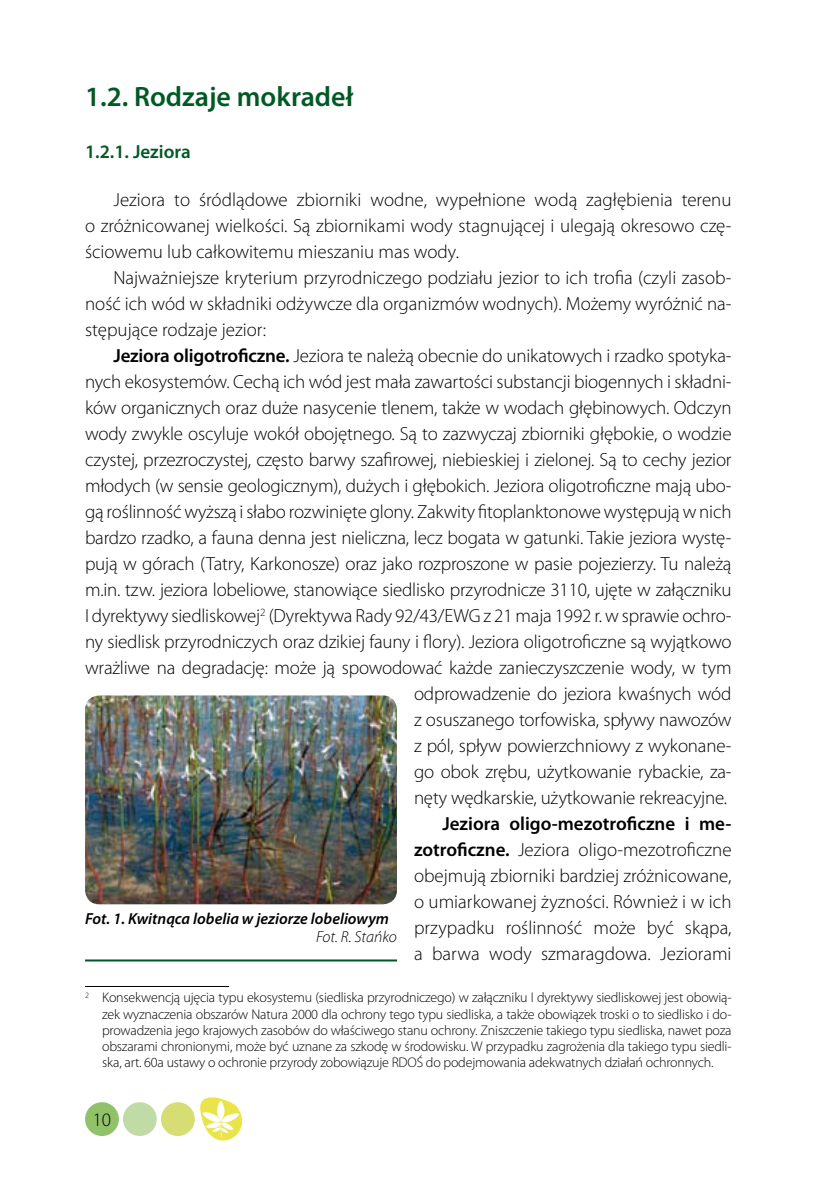
<style>
.page{position:relative;width:828px;height:1180px;background:#fff}
.page>*{position:absolute;margin:0;border:0;box-sizing:border-box;transform-origin:0 0}
.t1{font:600 28px "Myriad Pro";color:#005923}
.t2{font:300 19px/26px "Myriad Pro";letter-spacing:-.01em;color:#000;text-align:justify}
.t3{font:600 19px "Myriad Pro";color:#005923}
.t4{font:italic 600 16px "Myriad Pro";color:#000}
.t5{font:italic 300 16px "Myriad Pro";color:#000}
.t6{font:300 14px/16px "Myriad Pro";letter-spacing:-.015em;color:#000;text-align:justify}
.s1{font-weight:600}
</style>
<div class="page">
<div style="left:85px;top:1101px;width:34px;height:34px;background:#91c269;border-radius:50%"></div>
<div style="left:122px;top:1101px;width:35px;height:35px;background:#c1dba6;border-radius:50%"></div>
<div style="left:161px;top:1101px;width:34px;height:34px;background:#d6de73;border-radius:50%"></div>
<svg style="left:200px;top:1097px;width:43px;height:44px"></svg>
<hr style="left:85px;top:985px;width:144px;height:1px;background:#000">
<img style="left:85px;top:695px;width:312px;height:209px">
<hr style="left:85px;top:959px;width:312px;height:2px;background:#005923">
<h1 class="t1" style="left:85px;top:79px;width:270px">1.2. Rodzaje mokradeł</h1>
<p class="t3" style="left:85px;top:140px;width:107px">1.2.1. Jeziora</p>
<p class="t2" style="left:85px;top:186px;width:648px;text-indent:28px">Jeziora to śródlądowe zbiorniki wodne, wypełnione wodą zagłębienia terenu o zróżnicowanej wielkości. Są zbiornikami wody stagnującej i ulegają okresowo czę&shy;ściowemu lub całkowitemu mieszaniu mas wody.</p>
<p class="t2" style="left:85px;top:264px;width:648px;text-indent:28px">N ajważniejsze kryterium przyrodniczego podziału jezior to ich trofia (czyli zasob&shy;ność ich wód w składniki odżywcze dla organizmów wodnych). Możemy wyróżnić na&shy;stępujące rodzaje jezior:</p>
<p class="t2" style="left:85px;top:342px;width:648px;text-align:right"><span class="s1">Jeziora oligotroficzne.</span> Jeziora te należą obecnie do unikatowych i rzadko spotyka&shy;nych ekosystemów. Cechą ich wód jest mała zawartości substancji biogennych i składni&shy;ków organicznych oraz duże nasycenie tlenem, także w wodach głębinowych. Odczyn wody zwykle oscyluje wokół obojętnego. Są to zazwyczaj zbiorniki głębokie, o wodzie czystej, przezroczystej, często barwy szafirowej, niebieskiej i zielonej. Są to cechy jezior młodych (w sensie geologicznym), dużych i głębokich. Jeziora oligotroficzne mają ubo&shy;gą roślinność wyższą i słabo rozwinięte glony. Zakwity fitoplanktonowe występują w nich bardzo rzadko, a fauna denna jest nieliczna, lecz bogata w gatunki. Takie jeziora wystę&shy;pują w górach (Tatry, Karkonosze) oraz jako rozproszone w pasie pojezierzy. Tu należą m.in. tzw. jeziora lobeliowe, stanowiące siedlisko przyrodnicze 3110, ujęte w załączniku I dyrektywy siedliskowej<sup>2</sup> (Dyrektywa Rady 92/43/EWG z 21 maja 1992 r. w sprawie ochro&shy;ny siedlisk przyrodniczych oraz dzikiej fauny i flory). Jeziora oligotroficzne są wyjątkowo wrażliwe na degradację: może ją spowodować każde zanieczyszczenie wody, w tym odprowadzenie do jeziora kwaśnych wód<br>z osuszanego torfowiska, spływy nawozów<br>z pól, spływ powierzchniowy z wykonane-<br>go obok zrębu, użytkowanie rybackie, za-<br>nęty wędkarskie, użytkowanie rekreacyjne.</p>
<p class="t2" style="left:414px;top:810px;width:319px;text-indent:28px"><span class="s1">Jeziora oligo-mezotroficzne i me&shy;zotroficzne.</span> Jeziora oligo-mezotroficzne obejmują zbiorniki bardziej zróżnicowane, o umiarkowanej żyzności. Również i w ich przypadku roślinność może być skąpa, a barwa wody szmaragdowa. Jeziorami</p>
<p class="t6" style="left:102px;top:989px;width:631px;text-indent:-17px"><sup>2</sup> Konsekwencją ujęcia typu ekosystemu (siedliska przyrodniczego) w załączniku I dyrektywy siedliskowej jest obowią&shy;zek wyznaczenia obszarów Natura 2000 dla ochrony tego typu siedliska, a także obowiązek troski o to siedlisko i do&shy;prowadzenia jego krajowych zasobów do właściwego stanu ochrony. Zniszczenie takiego typu siedliska, nawet poza obszarami chronionymi, może być uznane za szkodę w środowisku. W przypadku zagrożenia dla takiego typu siedli&shy;ska, art. 60a ustawy o ochronie przyrody zobowiązuje RDOŚ do podejmowania adekwatnych działań ochronnych.</p>
<p class="t4" style="left:85px;top:908px;width:305px">Fot. 1. Kwitnąca lobelia w jeziorze lobeliowym</p>
<p class="t5" style="left:316px;top:927px;width:82px">Fot. R. Stańko</p>
<p class="t2" style="left:93px;top:1106px;width:20px">10</p>
</div>
